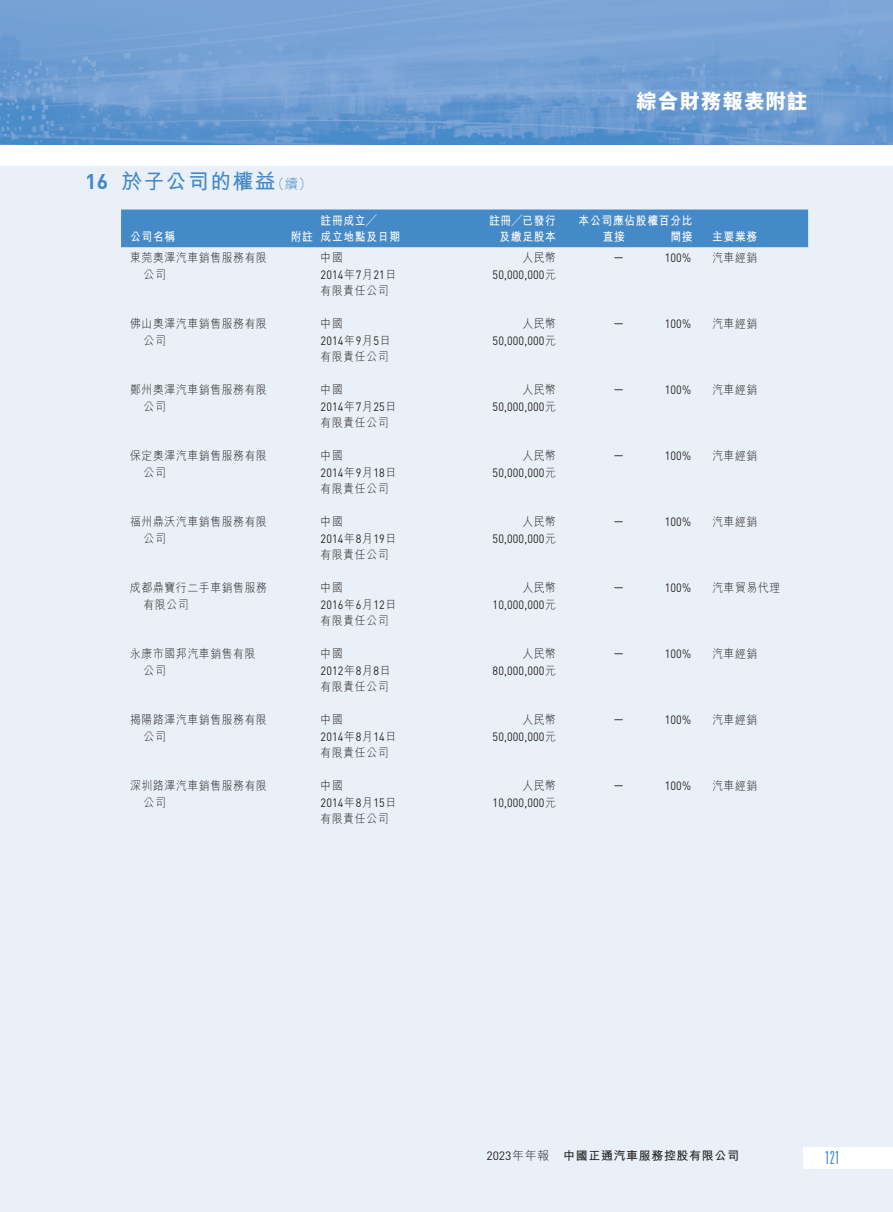
<style>
.page{position:relative;width:893px;height:1212px;background:#fff}
.page>*{position:absolute;margin:0;border:0;box-sizing:border-box;transform-origin:0 0}
._03_H1{font:700 21px "M Hei HK";letter-spacing:.06em;color:#4489c8}
.t1{font:800 21px "M Hei HK";letter-spacing:.025em;color:#fff}
.t2{font:300 ultra-condensed 18px "Univers LT Std";color:#4489c8}
._01_Body_Text{font:12px/16.5px "DIN Pro";letter-spacing:.01em;color:#231f20;text-align:right;scale:.9 1}
._15_Table_Stub{font:300 12px/16.5px "M Hei HK";letter-spacing:.06em;color:#231f20;scale:.9 1}
._01_Body_Text-2{font:300 12px/16.5px "M Hei HK";letter-spacing:.06em;color:#231f20;scale:.9 1}
._01_Body_Text-3{font:700 12px/16.5px "M Hei HK";letter-spacing:.06em;color:#fff;scale:.9 1}
.t3{font:700 12px "M Hei HK";letter-spacing:.05em;color:#231f20}
._15_Table_Stub-2{font:700 12px "M Hei HK";color:#fff;scale:.9 1}
.s1{font-family:"DIN Pro"}
.s2{font-weight:300;font-size:13.5px}
.s3{font-family:"DIN Pro";font-weight:400}
.s4{font-family:"M Hei HK";font-weight:300}
.s5{font-weight:300}
</style>
<div class="page">
<div style="left:0;top:166px;width:893px;height:1046px;background:#eaf0f8"></div>
<img style="left:0;top:0;width:893px;height:145px">
<div style="left:804px;top:1147px;width:89px;height:21px;background:#fff"></div>
<div style="left:121px;top:209px;width:687px;height:37px;background:#4489c8"></div>
<hr style="left:121px;top:246px;width:162px;height:1px;background:#4489c8">
<hr style="left:283px;top:246px;width:38px;height:1px;background:#4489c8">
<hr style="left:321px;top:246px;width:142px;height:1px;background:#4489c8">
<hr style="left:463px;top:246px;width:105px;height:1px;background:#4489c8">
<hr style="left:568px;top:246px;width:68px;height:1px;background:#4489c8">
<hr style="left:636px;top:246px;width:67px;height:1px;background:#4489c8">
<hr style="left:703px;top:246px;width:105px;height:1px;background:#4489c8">
<h1 class="t1" style="left:636px;top:88px;width:173px">綜合財務報表附註</h1>
<p class="_03_H1" style="left:85px;top:166px;width:228px"><span class="s1">16</span> 於子公司的權益<span class="s2">（續）</span></p>
<p class="_15_Table_Stub-2" style="left:130px;top:228px;width:52px">公司名稱</p>
<p class="_01_Body_Text-3" style="left:291px;top:227px;width:26px">附註</p>
<p class="_01_Body_Text-3" style="left:321px;top:211px;width:90px">註冊成立╱<br>成立地點及日期</p>
<p class="_01_Body_Text-3" style="left:489px;top:211px;width:76px;text-align:right">註冊╱已發行及繳足股本</p>
<p class="_01_Body_Text-3" style="left:579px;top:211px;width:128px">本公司應佔股權百分比</p>
<p class="_01_Body_Text-3" style="left:603px;top:227px;width:26px">直接</p>
<p class="_01_Body_Text-3" style="left:670px;top:227px;width:26px">間接</p>
<p class="_01_Body_Text-3" style="left:712px;top:227px;width:52px">主要業務</p>
<p class="_15_Table_Stub" style="left:144px;top:249px;width:139px;text-indent:-14px">東莞奧澤汽車銷售服務有限公司</p>
<p class="_01_Body_Text-2" style="left:321px;top:249px;width:86px">中國<br><span class="s3">2014</span>年<span class="s3">7</span>月<span class="s3">21</span>日有限責任公司</p>
<p class="_01_Body_Text" style="left:493px;top:249px;width:72px"><span class="s4">人民幣<br></span>50,000,000<span class="s4">元</span></p>
<p class="_01_Body_Text" style="left:614px;top:248px;width:12px">—</p>
<p class="_01_Body_Text" style="left:665px;top:249px;width:31px">100%</p>
<p class="_15_Table_Stub" style="left:712px;top:249px;width:52px">汽車經銷</p>
<p class="_15_Table_Stub" style="left:144px;top:315px;width:139px;text-indent:-14px">佛山奧澤汽車銷售服務有限公司</p>
<p class="_01_Body_Text-2" style="left:321px;top:315px;width:79px">中國<br><span class="s3">2014</span>年<span class="s3">9</span>月<span class="s3">5</span>日有限責任公司</p>
<p class="_01_Body_Text" style="left:493px;top:315px;width:72px"><span class="s4">人民幣<br></span>50,000,000<span class="s4">元</span></p>
<p class="_01_Body_Text" style="left:614px;top:314px;width:12px">—</p>
<p class="_01_Body_Text" style="left:665px;top:315px;width:31px">100%</p>
<p class="_15_Table_Stub" style="left:712px;top:315px;width:52px">汽車經銷</p>
<p class="_15_Table_Stub" style="left:144px;top:381px;width:139px;text-indent:-14px">鄭州奧澤汽車銷售服務有限公司</p>
<p class="_01_Body_Text-2" style="left:321px;top:381px;width:86px">中國<br><span class="s3">2014</span>年<span class="s3">7</span>月<span class="s3">25</span>日有限責任公司</p>
<p class="_01_Body_Text" style="left:493px;top:381px;width:72px"><span class="s4">人民幣<br></span>50,000,000<span class="s4">元</span></p>
<p class="_01_Body_Text" style="left:614px;top:380px;width:12px">—</p>
<p class="_01_Body_Text" style="left:665px;top:381px;width:31px">100%</p>
<p class="_15_Table_Stub" style="left:712px;top:381px;width:52px">汽車經銷</p>
<p class="_15_Table_Stub" style="left:144px;top:447px;width:139px;text-indent:-14px">保定奧澤汽車銷售服務有限公司</p>
<p class="_01_Body_Text-2" style="left:321px;top:447px;width:86px">中國<br><span class="s3">2014</span>年<span class="s3">9</span>月<span class="s3">18</span>日有限責任公司</p>
<p class="_01_Body_Text" style="left:493px;top:447px;width:72px"><span class="s4">人民幣<br></span>50,000,000<span class="s4">元</span></p>
<p class="_01_Body_Text" style="left:614px;top:446px;width:12px">—</p>
<p class="_01_Body_Text" style="left:665px;top:447px;width:31px">100%</p>
<p class="_15_Table_Stub" style="left:712px;top:447px;width:52px">汽車經銷</p>
<p class="_15_Table_Stub" style="left:144px;top:513px;width:139px;text-indent:-14px">福州鼎沃汽車銷售服務有限公司</p>
<p class="_01_Body_Text-2" style="left:321px;top:513px;width:86px">中國<br><span class="s3">2014</span>年<span class="s3">8</span>月<span class="s3">19</span>日有限責任公司</p>
<p class="_01_Body_Text" style="left:493px;top:513px;width:72px"><span class="s4">人民幣<br></span>50,000,000<span class="s4">元</span></p>
<p class="_01_Body_Text" style="left:614px;top:512px;width:12px">—</p>
<p class="_01_Body_Text" style="left:665px;top:513px;width:31px">100%</p>
<p class="_15_Table_Stub" style="left:712px;top:513px;width:52px">汽車經銷</p>
<p class="_15_Table_Stub" style="left:144px;top:579px;width:139px;text-indent:-14px">成都鼎寶行二手車銷售服務有限公司</p>
<p class="_01_Body_Text-2" style="left:321px;top:579px;width:86px">中國<br><span class="s3">2016</span>年<span class="s3">6</span>月<span class="s3">12</span>日有限責任公司</p>
<p class="_01_Body_Text" style="left:493px;top:579px;width:72px"><span class="s4">人民幣<br></span>10,000,000<span class="s4">元</span></p>
<p class="_01_Body_Text" style="left:614px;top:578px;width:12px">—</p>
<p class="_01_Body_Text" style="left:665px;top:579px;width:31px">100%</p>
<p class="_15_Table_Stub" style="left:712px;top:579px;width:77px">汽車貿易代理</p>
<p class="_15_Table_Stub" style="left:144px;top:645px;width:126px;text-indent:-14px">永康市國邦汽車銷售有限公司</p>
<p class="_01_Body_Text-2" style="left:321px;top:645px;width:79px">中國<br><span class="s3">2012</span>年<span class="s3">8</span>月<span class="s3">8</span>日有限責任公司</p>
<p class="_01_Body_Text" style="left:493px;top:645px;width:72px"><span class="s4">人民幣<br></span>80,000,000<span class="s4">元</span></p>
<p class="_01_Body_Text" style="left:614px;top:644px;width:12px">—</p>
<p class="_01_Body_Text" style="left:665px;top:645px;width:31px">100%</p>
<p class="_15_Table_Stub" style="left:712px;top:645px;width:52px">汽車經銷</p>
<p class="_15_Table_Stub" style="left:144px;top:711px;width:139px;text-indent:-14px">揭陽路澤汽車銷售服務有限公司</p>
<p class="_01_Body_Text-2" style="left:321px;top:711px;width:86px">中國<br><span class="s3">2014</span>年<span class="s3">8</span>月<span class="s3">14</span>日有限責任公司</p>
<p class="_01_Body_Text" style="left:493px;top:711px;width:72px"><span class="s4">人民幣<br></span>50,000,000<span class="s4">元</span></p>
<p class="_01_Body_Text" style="left:614px;top:710px;width:12px">—</p>
<p class="_01_Body_Text" style="left:665px;top:711px;width:31px">100%</p>
<p class="_15_Table_Stub" style="left:712px;top:711px;width:52px">汽車經銷</p>
<p class="_15_Table_Stub" style="left:144px;top:777px;width:139px;text-indent:-14px">深圳路澤汽車銷售服務有限公司</p>
<p class="_01_Body_Text-2" style="left:321px;top:777px;width:86px">中國<br><span class="s3">2014</span>年<span class="s3">8</span>月<span class="s3">15</span>日有限責任公司</p>
<p class="_01_Body_Text" style="left:493px;top:777px;width:72px"><span class="s4">人民幣<br></span>10,000,000<span class="s4">元</span></p>
<p class="_01_Body_Text" style="left:614px;top:776px;width:12px">—</p>
<p class="_01_Body_Text" style="left:665px;top:777px;width:31px">100%</p>
<p class="_15_Table_Stub" style="left:712px;top:777px;width:52px">汽車經銷</p>
<p class="t3" style="left:486px;top:1147px;width:254px"><span class="s3">2023</span><span class="s5">年年報</span> 中國正通汽車服務控股有限公司</p>
<h2 class="t2" style="left:825px;top:1148px;width:16px">121</h2>
</div>
